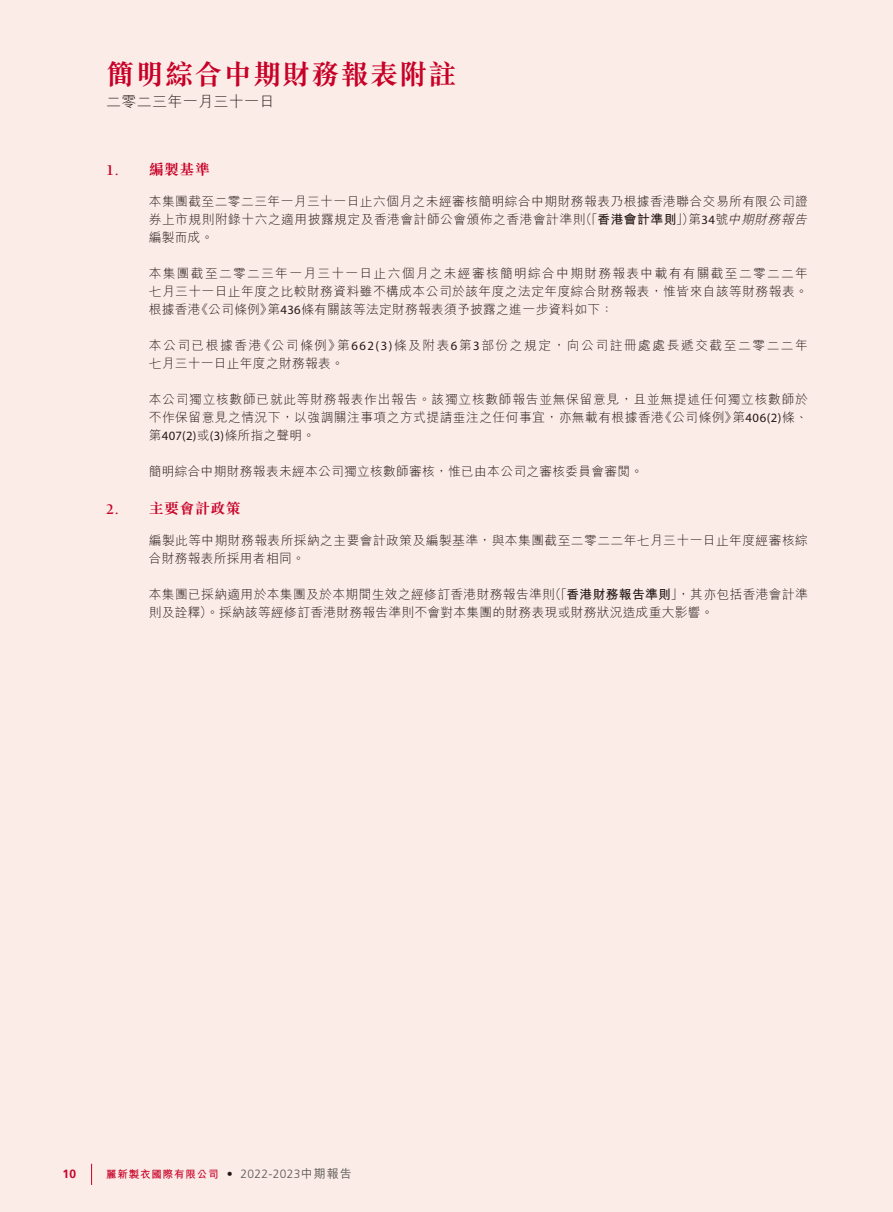
<style>
.page{position:relative;width:893px;height:1212px;background:#fbece7}
.page>*{position:absolute;margin:0;border:0;box-sizing:border-box;transform-origin:0 0}
.t1{font:700 28.5px "M Sung HK";letter-spacing:.025em;color:#c70027}
.t2{font:700 15px "M Sung HK";letter-spacing:.025em;color:#c70027}
.t3{font:300 15px "M Hei HK";letter-spacing:.02em;color:#231916}
.t4{font:300 12.75px/18px "M Hei HK";letter-spacing:.035em;color:#231916}
.t5{font:300 12.75px/18px "M Hei HK";letter-spacing:.12em;color:#231916}
.t6{font:700 12px "Frutiger LT Std";color:#c70027}
.t7{font:700 10.5px "M Hei HK";letter-spacing:.08em;color:#c70027}
.s1{font-family:"Berkeley Std"}
.s2{font-weight:700}
.s3{font-family:"Myriad Pro";font-weight:400}
.s4{font-style:italic}
.s5{font-family:"Frutiger LT Std";font-weight:300;font-size:12px;color:#231916}
.s6{font-family:"Frutiger LT Std";font-weight:300;font-size:12px;color:#595857}
.s7{font-weight:500;font-size:12px;color:#595857}
</style>
<div class="page">
<svg style="left:91px;top:1164px;width:1px;height:21px"></svg>
<h1 class="t1" style="left:106px;top:60px;width:352px">簡明綜合中期財務報表附註</h1>
<p class="t3" style="left:106px;top:93px;width:170px">二零二三年一月三十一日</p>
<p class="t2" style="left:106px;top:162px;width:105px"><span class="s1">1.</span> 編製基準</p>
<p class="t4" style="left:149px;top:192px;width:662px">本集團截至二零二三年一月三十一日止六個月之未經審核簡明綜合中期財務報表乃根據香港聯合交易所有限公司證券上市規則附錄十六之適用披露規定及香港會計師公會頒佈之香港會計準則（「<span class="s2">香港會計準則</span>」）第<span class="s3">34</span>號<span class="s4">中期財務報告</span>編製而成。</p>
<p class="t4" style="left:149px;top:264px;width:661px;text-align:justify">本集團截至二零二三年一月三十一日止六個月之未經審核簡明綜合中期財務報表中載有有關截至二零二二年七月三十一日止年度之比較財務資料雖不構成本公司於該年度之法定年度綜合財務報表，惟皆來自該等財務報表。根據香港《公司條例》第<span class="s3">436</span>條有關該等法定財務報表須予披露之進一步資料如下：</p>
<p class="t5" style="left:149px;top:336px;width:661px">本公司已根據香港《公司條例》第<span class="s3">662(3)</span>條及附表<span class="s3">6</span>第<span class="s3">3</span>部份之規定，向公司註冊處處長遞交截至二零二二年七月三十一日止年度之財務報表。</p>
<p class="t4" style="left:149px;top:390px;width:661px;text-align:justify">本公司獨立核數師已就此等財務報表作出報告。該獨立核數師報告並無保留意見，且並無提述任何獨立核數師於不作保留意見之情況下，以強調關注事項之方式提請垂注之任何事宜，亦無載有根據香港《公司條例》第<span class="s3">406(2)</span>條、第<span class="s3">407(2)</span>或<span class="s3">(3)</span>條所指之聲明。</p>
<p class="t4" style="left:149px;top:462px;width:496px">簡明綜合中期財務報表未經本公司獨立核數師審核，惟已由本公司之審核委員會審閱。</p>
<p class="t2" style="left:106px;top:501px;width:136px"><span class="s1">2.</span> 主要會計政策</p>
<p class="t4" style="left:149px;top:531px;width:661px">編製此等中期財務報表所採納之主要會計政策及編製基準，與本集團截至二零二二年七月三十一日止年度經審核綜合財務報表所採用者相同。</p>
<p class="t4" style="left:149px;top:585px;width:661px">本集團已採納適用於本集團及於本期間生效之經修訂香港財務報告準則（「<span class="s2">香港財務報告準則</span>」，其亦包括香港會計準則及詮釋）。採納該等經修訂香港財務報告準則不會對本集團的財務表現或財務狀況造成重大影響。</p>
<p class="t6" style="left:63px;top:1167px;width:15px">10</p>
<p class="t7" style="left:106px;top:1166px;width:247px">麗新製衣國際有限公司 <span class="s5">•</span> <span class="s6">2022-2023</span><span class="s7">中期報告</span></p>
</div>
